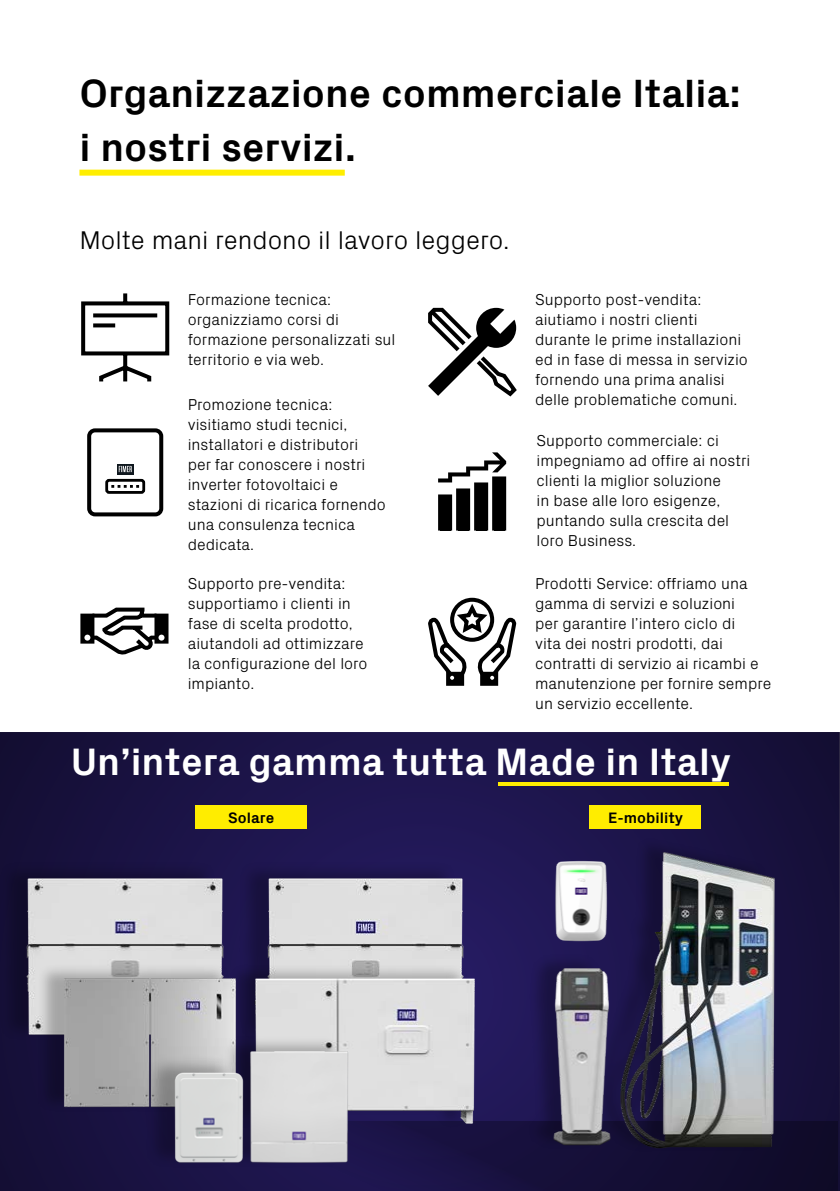
<style>
.page{position:relative;width:840px;height:1191px;background:#fff}
.page>*{position:absolute;margin:0;border:0;box-sizing:border-box;transform-origin:0 0}
.t1{font:700 40px/54px "Fimer Grotesk";color:#000}
.t2{font:700 38.8px "Fimer Grotesk";color:#fff}
.t3{font:300 26px "Fimer Grotesk";color:#000}
.t4{font:300 16px/20px "Fimer Grotesk";color:#000}
.t5{font:700 15.4px "Fimer Grotesk";color:#000}
</style>
<div class="page">
<svg style="left:0;top:732px;width:839px;height:459px;background:#1b1346"></svg>
<svg style="left:0;top:1121px;width:837px;height:70px;background:#16103c"></svg>
<div style="left:79px;top:170px;width:265px;height:6px;background:#fe0"></div>
<div style="left:87px;top:428px;width:76px;height:88px;border:4px solid #000;border-radius:6px"></div>
<svg style="left:117px;top:464px;width:16px;height:2px"></svg>
<svg style="left:105px;top:466px;width:41px;height:28px"></svg>
<svg style="left:80px;top:607px;width:88px;height:48px"></svg>
<svg style="left:428px;top:307px;width:89px;height:90px"></svg>
<svg style="left:438px;top:452px;width:68px;height:78px"></svg>
<svg style="left:428px;top:597px;width:89px;height:89px"></svg>
<svg style="left:81px;top:293px;width:89px;height:89px"></svg>
<div style="left:0;top:860px;width:217px;height:181px;background:#000;opacity:.26"></div>
<img style="left:20px;top:871px;width:207px;height:170px">
<div style="left:238px;top:860px;width:219px;height:181px;background:#000;opacity:.26"></div>
<img style="left:260px;top:871px;width:207px;height:92px">
<div style="left:593px;top:837px;width:174px;height:315px;background:#1b1346"></div>
<img style="left:602px;top:845px;width:176px;height:336px">
<hr style="left:498px;top:782px;width:231px;height:4px;background:#ffed00">
<div style="left:196px;top:805px;width:110px;height:24px;background:#ffed00"></div>
<div style="left:589px;top:805px;width:111px;height:24px;background:#ffed00"></div>
<div style="left:527px;top:953px;width:76px;height:197px;background:#000;opacity:.26"></div>
<img style="left:533px;top:956px;width:97px;height:201px">
<img style="left:537px;top:853px;width:88px;height:103px">
<div style="left:228px;top:963px;width:240px;height:165px;background:#000;opacity:.26"></div>
<img style="left:251px;top:969px;width:234px;height:163px">
<div style="left:37px;top:963px;width:194px;height:149px;background:#000;opacity:.26"></div>
<img style="left:63px;top:974px;width:175px;height:141px">
<img style="left:215px;top:1029px;width:168px;height:154px">
<div style="left:144px;top:1055px;width:93px;height:113px;background:#000;opacity:.26"></div>
<img style="left:166px;top:1066px;width:86px;height:103px">
<h1 class="t1" style="left:79px;top:64px;width:662px">Organizzazione commerciale Italia: i nostri servizi.</h1>
<h3 class="t3" style="left:79px;top:221px;width:431px">Molte mani rendono il lavoro leggero.</h3>
<p class="t4" style="left:534px;top:289px;width:214px">Supporto post-vendita: aiutiamo i nostri clienti durante le prime installazioni ed in fase di messa in servizio fornendo una prima analisi delle problematiche comuni.</p>
<p class="t4" style="left:536px;top:429px;width:215px">Supporto commerciale: ci impegniamo ad offire ai nostri clienti la miglior soluzione<br>in base alle loro esigenze, puntando sulla crescita del loro Business.</p>
<p class="t4" style="left:534px;top:572px;width:237px">Prodotti Service: offriamo una gamma di servizi e soluzioni<br>per garantire l’intero ciclo di<br>vita dei nostri prodotti, dai contratti di servizio ai ricambi e manutenzione per fornire sempre un servizio eccellente.</p>
<h2 class="t2" style="left:71px;top:733px;width:661px">Un’intera gamma tutta Made in Italy</h2>
<p class="t5" style="left:228px;top:806px;width:47px">Solare</p>
<p class="t5" style="left:607px;top:806px;width:76px">E-mobility</p>
<p class="t4" style="left:188px;top:289px;width:209px">Formazione tecnica: organizziamo corsi di formazione personalizzati sul territorio e via web.</p>
<p class="t4" style="left:188px;top:393px;width:199px">Promozione tecnica: visitiamo studi tecnici, installatori e distributori per far conoscere i nostri inverter fotovoltaici e stazioni di ricarica fornendo una consulenza tecnica dedicata.</p>
<p class="t4" style="left:188px;top:572px;width:181px">Supporto pre-vendita: supportiamo i clienti in fase di scelta prodotto, aiutandoli ad ottimizzare la configurazione del loro impianto.</p>
</div>
